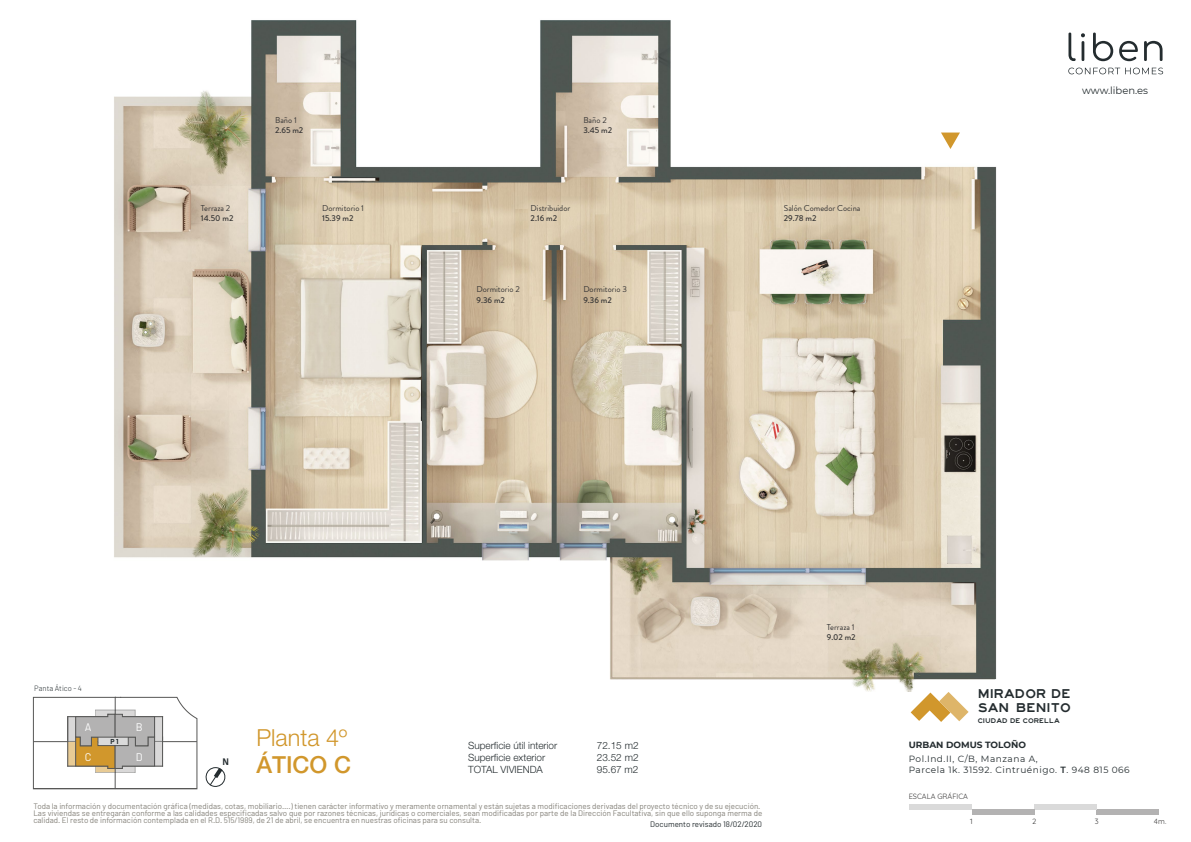
<style>
.page{position:relative;width:1191px;height:842px;background:#fff}
.page>*{position:absolute;margin:0;border:0;box-sizing:border-box;transform-origin:0 0}
.t1{font:300 23.5px "Helvetica Neue";color:#d1972c}
.t2{font:500 23.5px "Helvetica Neue";color:#d1972c}
.t3{font:13.2px/14.7px "Highway Gothic Expanded";color:#242c2f}
.t4{font:11px "Barlow";color:#fff}
.t5{font:300 10px "Helvetica Neue";color:#242c2f}
.t6{font:10px "Montserrat";color:#242c2f}
.t7{font:9.4px "Bahnschrift";color:#242c2f}
.t8{font:9px/11px "Montserrat";letter-spacing:.055em;color:#242c2f}
.t9{font:700 9px "Montserrat";color:#242c2f}
.t10{font:8.5px "Brandon Grotesque";color:#373636}
.t11{font:500 8.5px "Brandon Grotesque";color:#373636}
.t12{font:8px/7px "Barlow";color:#848179}
.t13{font:8px "Barlow";color:#242c2f}
.t14{font:300 7.6px "Barlow";color:#242c2f}
.t15{font:7.4px "Quicksand";color:#373636}
.t16{font:7px "Highway Gothic Expanded";color:#242c2f}
.t17{font:700 7px "Barlow";color:#242c2f}
.s1{font-weight:600}
</style>
<div class="page">
<img style="left:114px;top:20px;width:883px;height:671px">
<svg style="left:941px;top:133px;width:19px;height:16px"></svg>
<svg style="left:1068px;top:33px;width:7px;height:28px"></svg>
<svg style="left:1081px;top:33px;width:4px;height:28px"></svg>
<svg style="left:1093px;top:33px;width:20px;height:28px"></svg>
<svg style="left:1119px;top:41px;width:18px;height:20px"></svg>
<svg style="left:1144px;top:41px;width:18px;height:20px"></svg>
<svg style="left:1068px;top:68px;width:95px;height:6px"></svg>
<div style="left:1096px;top:809px;width:63px;height:6px;background:#b3b2b2"></div>
<div style="left:1034px;top:804px;width:62px;height:5px;background:#dadada"></div>
<div style="left:972px;top:809px;width:62px;height:6px;background:#b3b2b2"></div>
<div style="left:909px;top:804px;width:63px;height:5px;background:#dadada"></div>
<svg style="left:33px;top:697px;width:193px;height:92px"></svg>
<svg style="left:910px;top:692px;width:58px;height:30px"></svg>
<p class="t10" style="left:201px;top:202px;width:31px">Terraza 2</p>
<p class="t11" style="left:201px;top:213px;width:34px">14.50 m2</p>
<p class="t10" style="left:275px;top:114px;width:23px">Baño 1</p>
<p class="t11" style="left:275px;top:124px;width:30px">2.65 m2</p>
<p class="t10" style="left:322px;top:202px;width:43px">Dormitorio 1</p>
<p class="t11" style="left:322px;top:213px;width:33px">15.39 m2</p>
<p class="t10" style="left:583px;top:114px;width:25px">Baño 2</p>
<p class="t11" style="left:583px;top:124px;width:30px">3.45 m2</p>
<p class="t10" style="left:530px;top:202px;width:41px">Distribuidor</p>
<p class="t11" style="left:530px;top:213px;width:28px">2.16 m2</p>
<p class="t10" style="left:476px;top:284px;width:45px">Dormitorio 2</p>
<p class="t11" style="left:476px;top:294px;width:30px">9.36 m2</p>
<p class="t10" style="left:583px;top:284px;width:45px">Dormitorio 3</p>
<p class="t11" style="left:583px;top:294px;width:30px">9.36 m2</p>
<p class="t10" style="left:784px;top:202px;width:78px">Salón Comedor Cocina</p>
<p class="t11" style="left:784px;top:213px;width:34px">29.78 m2</p>
<p class="t6" style="left:1082px;top:84px;width:67px">www.liben.es</p>
<p class="t14" style="left:34px;top:683px;width:49px">Panta Ático - 4</p>
<h3 class="t4" style="left:85px;top:720px;width:8px">A</h3>
<h3 class="t4" style="left:136px;top:720px;width:8px">B</h3>
<p class="t17" style="left:111px;top:737px;width:9px">P 1</p>
<h3 class="t4" style="left:85px;top:750px;width:8px">C</h3>
<h3 class="t4" style="left:136px;top:750px;width:8px">D</h3>
<p class="t7" style="left:222px;top:756px;width:8px">N</p>
<h1 class="t1" style="left:256px;top:724px;width:92px">Planta 4º</h1>
<h1 class="t2" style="left:256px;top:751px;width:96px">ÁTICO C</h1>
<p class="t5" style="left:468px;top:739px;width:91px">Superficie útil interior</p>
<p class="t5" style="left:597px;top:739px;width:43px">72.15 m2</p>
<p class="t5" style="left:468px;top:751px;width:79px">Superficie exterior</p>
<p class="t5" style="left:597px;top:751px;width:43px">23.52 m2</p>
<p class="t5" style="left:468px;top:763px;width:76px">TOTAL VIVIENDA</p>
<p class="t5" style="left:597px;top:763px;width:43px">95.67 m2</p>
<p class="t12" style="left:33px;top:803px;width:730px">Toda la información y documentación gráfica (medidas, cotas, mobiliario….) tienen carácter informativo y meramente ornamental y están sujetas a modificaciones derivadas del proyecto técnico y de su ejecución.<br>Las viviendas se entregarán conforme a las calidades especificadas salvo que por razones técnicas, jurídicas o comerciales, sean modificadas por parte de la Dirección Facultativa, sin que ello suponga merma de calidad. El resto de información contemplada en el R.D. 515/1989, de 21 de abril, se encuentra en nuestras oficinas para su consulta.</p>
<p class="t13" style="left:650px;top:819px;width:113px">Documento revisado 18/02/2020</p>
<p class="t10" style="left:826px;top:621px;width:29px">Terraza 1</p>
<p class="t11" style="left:826px;top:631px;width:30px">9.02 m2</p>
<h2 class="t3" style="left:977px;top:686px;width:95px">MIRADOR DE<br>SAN BENITO</h2>
<p class="t16" style="left:977px;top:717px;width:84px">CIUDAD DE CORELLA</p>
<p class="t9" style="left:908px;top:738px;width:119px">URBAN DOMUS TOLOÑO</p>
<p class="t8" style="left:908px;top:752px;width:222px">Pol.Ind.II, C/B, Manzana A,<br>Parcela 1k. 31592. Cintruénigo. <span class="s1">T</span>. 948 815 066</p>
<p class="t15" style="left:908px;top:791px;width:61px">ESCALA GRÁFICA</p>
<p class="t15" style="left:970px;top:815px;width:4px">1</p>
<p class="t15" style="left:1032px;top:815px;width:6px">2</p>
<p class="t15" style="left:1094px;top:815px;width:5px">3</p>
<p class="t15" style="left:1153px;top:815px;width:14px">4m.</p>
</div>
